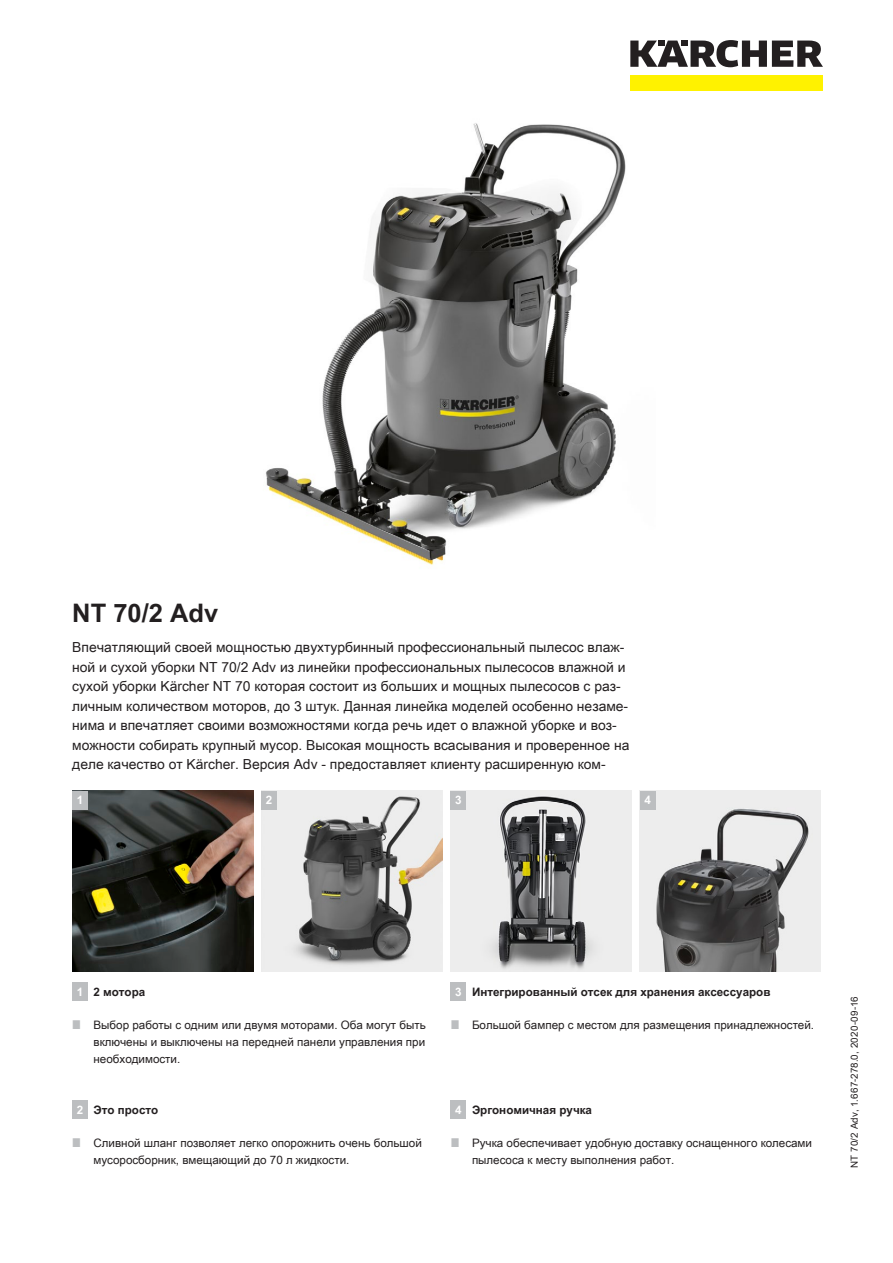
<style>
.page{position:relative;width:893px;height:1263px;background:#fff}
.page>*{position:absolute;margin:0;border:0;box-sizing:border-box;transform-origin:0 0}
.t1{font:700 25.5px "Arial Unicode MS";color:#231f20}
.t2{font:13.8px/19.5px "Arial Unicode MS";color:#231f20}
.t3{font:11.7px/17.2px "Arial Unicode MS";color:#231f20}
.t4{font:700 11.7px "Arial Unicode MS";color:#231f20}
.t5{font:700 11.7px "Arial Unicode MS";color:#fff}
.t6{font:9.75px "Arial Unicode MS";letter-spacing:.015em;color:#231f20}
</style>
<div class="page">
<div style="left:630px;top:75px;width:193px;height:16px;background:#fff200"></div>
<svg style="left:630px;top:40px;width:193px;height:27px"></svg>
<img style="left:266px;top:123px;width:360px;height:442px">
<img style="left:72px;top:791px;width:181px;height:181px">
<img style="left:261px;top:791px;width:181px;height:181px">
<img style="left:451px;top:791px;width:180px;height:181px">
<img style="left:640px;top:791px;width:181px;height:181px">
<div style="left:72px;top:791px;width:16px;height:19px;background:#bcbec0"></div>
<div style="left:261px;top:791px;width:16px;height:19px;background:#bcbec0"></div>
<div style="left:451px;top:791px;width:15px;height:19px;background:#bcbec0"></div>
<div style="left:640px;top:791px;width:15px;height:19px;background:#bcbec0"></div>
<div style="left:72px;top:982px;width:16px;height:19px;background:#bcbec0"></div>
<div style="left:72px;top:1100px;width:16px;height:19px;background:#bcbec0"></div>
<div style="left:451px;top:982px;width:15px;height:19px;background:#bcbec0"></div>
<div style="left:451px;top:1100px;width:15px;height:19px;background:#bcbec0"></div>
<h1 class="t1" style="left:72px;top:594px;width:147px">NT 70/2 Adv</h1>
<p class="t2" style="left:72px;top:637px;width:559px">Впечатляющий своей мощностью двухтурбинный профессиональный пылесос влаж&shy;ной и сухой уборки NT 70/2 Adv из линейки профессиональных пылесосов влажной и сухой уборки Kärcher NT 70 которая состоит из больших и мощных пылесосов с раз&shy;личным количеством моторов, до 3 штук. Данная линейка моделей особенно незаме&shy;нима и впечатляет своими возможностями когда речь идет о влажной уборке и воз&shy;можности собирать крупный мусор. Высокая мощность всасывания и проверенное на деле качество от Kärcher. Версия Adv - предоставляет клиенту расширенную ком-</p>
<p class="t5" style="left:77px;top:792px;width:8px">1</p>
<p class="t5" style="left:266px;top:792px;width:8px">2</p>
<p class="t5" style="left:455px;top:792px;width:8px">3</p>
<p class="t5" style="left:644px;top:792px;width:8px">4</p>
<p class="t5" style="left:77px;top:983px;width:8px">1</p>
<p class="t4" style="left:94px;top:983px;width:53px">2 мотора</p>
<p class="t3" style="left:94px;top:1016px;width:334px;text-align:justify">Выбор работы с одним или двумя моторами. Оба могут быть включены и выключены на передней панели управления при необходимости.</p>
<p class="t5" style="left:77px;top:1101px;width:8px">2</p>
<p class="t4" style="left:94px;top:1101px;width:66px">Это просто</p>
<p class="t3" style="left:94px;top:1134px;width:330px">Сливной шланг позволяет легко опорожнить очень большой мусоросборник, вмещающий до 70 л жидкости.</p>
<p class="t5" style="left:455px;top:983px;width:8px">3</p>
<p class="t4" style="left:472px;top:983px;width:300px">Интегрированный отсек для хранения аксессуаров</p>
<p class="t3" style="left:472px;top:1016px;width:344px">Большой бампер с местом для размещения принадлежностей.</p>
<p class="t5" style="left:455px;top:1101px;width:8px">4</p>
<p class="t4" style="left:472px;top:1101px;width:122px">Эргономичная ручка</p>
<p class="t3" style="left:472px;top:1134px;width:342px">Ручка обеспечивает удобную доставку оснащенного колесами пылесоса к месту выполнения работ.</p>
<p class="t6" style="left:847px;top:1168px;width:173px;rotate:-90deg">NT 70/2 Adv, 1.667-278.0, 2020-09-16</p>
</div>
